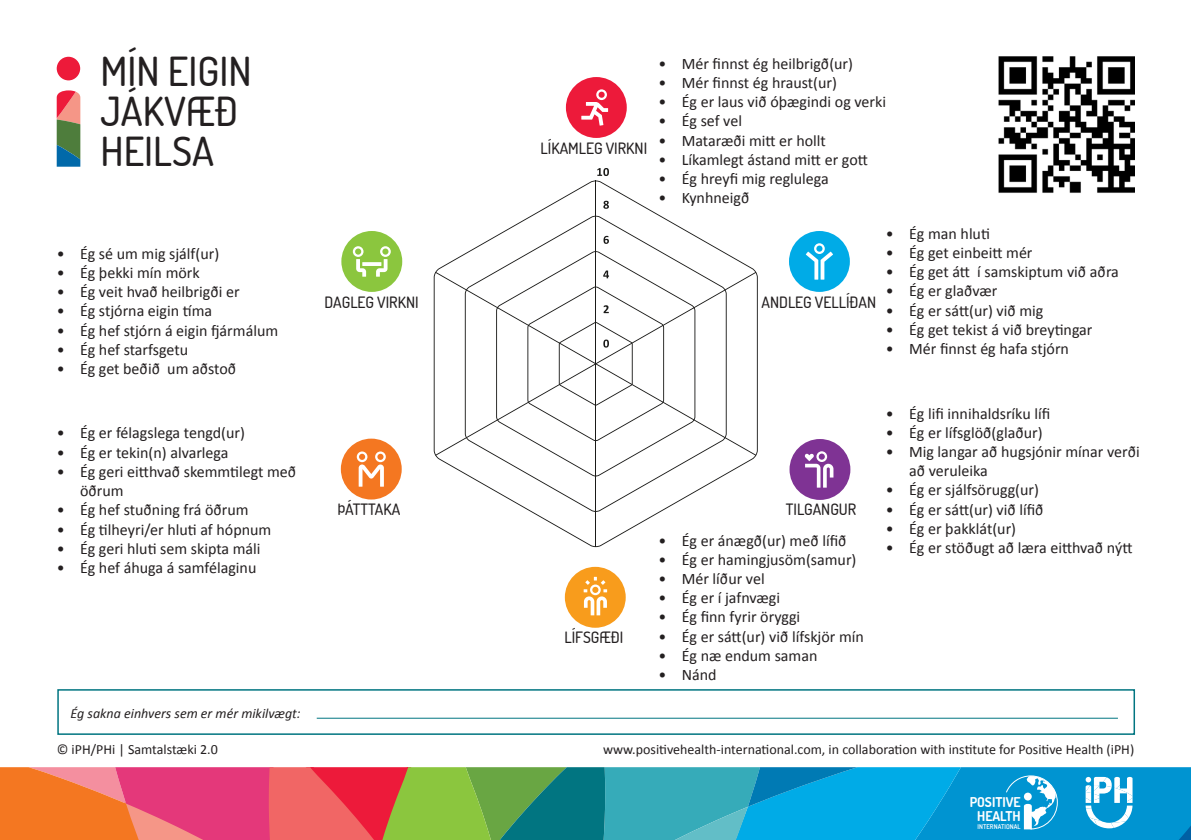
<style>
.page{position:relative;width:1191px;height:840px;background:#fff}
.page>*{position:absolute;margin:0;border:0;box-sizing:border-box;transform-origin:0 0}
.ondertekst{font:500 40px/40px "Dosis";color:#231f20}
.t1{font:16px/19.2px "Calibri";color:#231f20}
.t2{font:500 15.6px "Dosis";color:#231f20}
.ondertekst-2{font:14px "Calibri";color:#231f20}
.ondertekst-3{font:italic 14px "Calibri";color:#231f20}
.t3{font:700 13.4px "Dosis";color:#fff}
.t4{font:600 6.6px "Dosis";letter-spacing:.01em;color:#fff}
</style>
<div class="page">
<div style="left:566px;top:77px;width:61px;height:61px;background:#ed1a3a;border-radius:50%"></div>
<svg style="left:581px;top:89px;width:27px;height:36px"></svg>
<svg style="left:434px;top:180px;width:324px;height:366px"></svg>
<svg style="left:465px;top:215px;width:261px;height:296px"></svg>
<svg style="left:496px;top:251px;width:199px;height:225px"></svg>
<hr style="left:595px;top:180px;width:1px;height:366px;background:#1a1a18">
<svg style="left:435px;top:272px;width:321px;height:183px"></svg>
<svg style="left:597px;top:168px;width:12px;height:8px"></svg>
<svg style="left:603px;top:201px;width:6px;height:8px"></svg>
<svg style="left:603px;top:236px;width:6px;height:8px"></svg>
<svg style="left:603px;top:270px;width:6px;height:8px"></svg>
<svg style="left:527px;top:286px;width:137px;height:155px"></svg>
<div style="left:789px;top:439px;width:61px;height:60px;background:#7f3394;border-radius:50%"></div>
<svg style="left:804px;top:451px;width:29px;height:36px"></svg>
<div style="left:565px;top:566px;width:60px;height:61px;background:#f89c1c;border-radius:50%"></div>
<svg style="left:583px;top:576px;width:24px;height:39px"></svg>
<div style="left:341px;top:438px;width:61px;height:61px;background:#f47721;border-radius:50%"></div>
<svg style="left:357px;top:451px;width:29px;height:35px"></svg>
<div style="left:341px;top:231px;width:61px;height:61px;background:#8bc63e;border-radius:50%"></div>
<svg style="left:362px;top:262px;width:19px;height:4px"></svg>
<svg style="left:353px;top:246px;width:13px;height:30px"></svg>
<svg style="left:376px;top:246px;width:15px;height:30px"></svg>
<div style="left:789px;top:231px;width:61px;height:61px;background:#00abe7;border-radius:50%"></div>
<svg style="left:806px;top:243px;width:27px;height:36px"></svg>
<div style="left:57px;top:688px;width:1078px;height:46px;border:2px solid #017581"></div>
<hr style="left:317px;top:717px;width:801px;height:1px;background:#017581">
<img style="left:998px;top:57px;width:136px;height:136px">
<svg style="left:0;top:767px;width:1191px;height:72px;background:#6a8994"></svg>
<svg style="left:57px;top:57px;width:23px;height:23px"></svg>
<svg style="left:57px;top:90px;width:23px;height:77px;background:#837569"></svg>
<p class="ondertekst" style="left:100px;top:50px;width:153px">MÍN EIGIN<br>JÁKVÆÐ<br>HEILSA</p>
<p class="t1" style="left:57px;top:243px;width:164px">• Ég sé um mig sjálf(ur)</p>
<p class="t1" style="left:57px;top:262px;width:145px">• Ég þekki mín mörk</p>
<p class="t1" style="left:57px;top:281px;width:184px">• Ég veit hvað heilbrigði er</p>
<p class="t1" style="left:57px;top:300px;width:157px">• Ég stjórna eigin tíma</p>
<p class="t1" style="left:57px;top:319px;width:223px">• Ég hef stjórn á eigin fjármálum</p>
<p class="t1" style="left:57px;top:339px;width:133px">• Ég hef starfsgetu</p>
<p class="t1" style="left:57px;top:358px;width:181px">• Ég get beðið um aðstoð</p>
<p class="t1" style="left:57px;top:422px;width:190px">• Ég er félagslega tengd(ur)</p>
<p class="t1" style="left:57px;top:441px;width:173px">• Ég er tekin(n) alvarlega</p>
<p class="t1" style="left:80px;top:461px;width:218px;text-indent:-23px">• Ég geri eitthvað skemmtilegt með öðrum</p>
<p class="t1" style="left:57px;top:499px;width:193px">• Ég hef stuðning frá öðrum</p>
<p class="t1" style="left:57px;top:518px;width:216px">• Ég tilheyri/er hluti af hópnum</p>
<p class="t1" style="left:57px;top:537px;width:205px">• Ég geri hluti sem skipta máli</p>
<p class="t1" style="left:57px;top:557px;width:201px">• Ég hef áhuga á samfélaginu</p>
<p class="t2" style="left:324px;top:291px;width:96px">DAGLEG VIRKNI</p>
<p class="t2" style="left:337px;top:498px;width:64px">ÞÁTTTAKA</p>
<p class="ondertekst-3" style="left:71px;top:703px;width:231px">Ég sakna einhvers sem er mér mikilvægt:</p>
<p class="ondertekst-2" style="left:57px;top:740px;width:163px">© iPH/PHi | Samtalstæki 2.0</p>
<p class="t2" style="left:540px;top:137px;width:108px">LÍKAMLEG VIRKNI</p>
<p class="t1" style="left:658px;top:53px;width:196px">• Mér finnst ég heilbrigð(ur)</p>
<p class="t1" style="left:658px;top:72px;width:180px">• Mér finnst ég hraust(ur)</p>
<p class="t1" style="left:658px;top:91px;width:229px">• Ég er laus við óþægindi og verki</p>
<p class="t1" style="left:658px;top:111px;width:85px">• Ég sef vel</p>
<p class="t1" style="left:658px;top:130px;width:169px">• Mataræði mitt er hollt</p>
<p class="t1" style="left:658px;top:149px;width:211px">• Líkamlegt ástand mitt er gott</p>
<p class="t1" style="left:658px;top:168px;width:172px">• Ég hreyfi mig reglulega</p>
<p class="t1" style="left:658px;top:187px;width:92px">• Kynhneigð</p>
<p class="t2" style="left:761px;top:291px;width:116px">ANDLEG VELLÍÐAN</p>
<p class="t1" style="left:886px;top:223px;width:106px">• Ég man hluti</p>
<p class="t1" style="left:886px;top:242px;width:148px">• Ég get einbeitt mér</p>
<p class="t1" style="left:886px;top:261px;width:234px">• Ég get átt í samskiptum við aðra</p>
<p class="t1" style="left:886px;top:280px;width:113px">• Ég er glaðvær</p>
<p class="t1" style="left:886px;top:300px;width:159px">• Ég er sátt(ur) við mig</p>
<p class="t1" style="left:886px;top:319px;width:208px">• Ég get tekist á við breytingar</p>
<p class="t1" style="left:886px;top:338px;width:185px">• Mér finnst ég hafa stjórn</p>
<p class="t2" style="left:564px;top:626px;width:60px">LÍFSGÆÐI</p>
<p class="t2" style="left:786px;top:498px;width:72px">TILGANGUR</p>
<p class="t1" style="left:658px;top:529px;width:190px">• Ég er ánægð(ur) með lífið</p>
<p class="t1" style="left:658px;top:548px;width:199px">• Ég er hamingjusöm(samur)</p>
<p class="t1" style="left:658px;top:568px;width:108px">• Mér líður vel</p>
<p class="t1" style="left:658px;top:587px;width:123px">• Ég er í jafnvægi</p>
<p class="t1" style="left:658px;top:606px;width:143px">• Ég finn fyrir öryggi</p>
<p class="t1" style="left:658px;top:625px;width:207px">• Ég er sátt(ur) við lífskjör mín</p>
<p class="t1" style="left:658px;top:644px;width:160px">• Ég næ endum saman</p>
<p class="t1" style="left:658px;top:664px;width:60px">• Nánd</p>
<p class="t1" style="left:886px;top:402px;width:166px">• Ég lifi innihaldsríku lífi</p>
<p class="t1" style="left:886px;top:422px;width:158px">• Ég er lífsglöð(glaður)</p>
<p class="t1" style="left:909px;top:441px;width:232px;text-indent:-23px">• Mig langar að hugsjónir mínar verði að veruleika</p>
<p class="t1" style="left:886px;top:479px;width:155px">• Ég er sjálfsörugg(ur)</p>
<p class="t1" style="left:886px;top:498px;width:159px">• Ég er sátt(ur) við lífið</p>
<p class="t1" style="left:886px;top:518px;width:132px">• Ég er þakklát(ur)</p>
<p class="t1" style="left:886px;top:537px;width:248px">• Ég er stöðugt að læra eitthvað nýtt</p>
<p class="ondertekst-2" style="left:603px;top:740px;width:533px">www.positivehealth-international.com, in collaboration with institute for Positive Health (iPH)</p>
<p class="t3" style="left:969px;top:792px;width:53px">POSITIVE</p>
<p class="t3" style="left:977px;top:806px;width:45px">HEALTH</p>
<p class="t4" style="left:977px;top:822px;width:45px">INTERNATIONAL</p>
</div>
